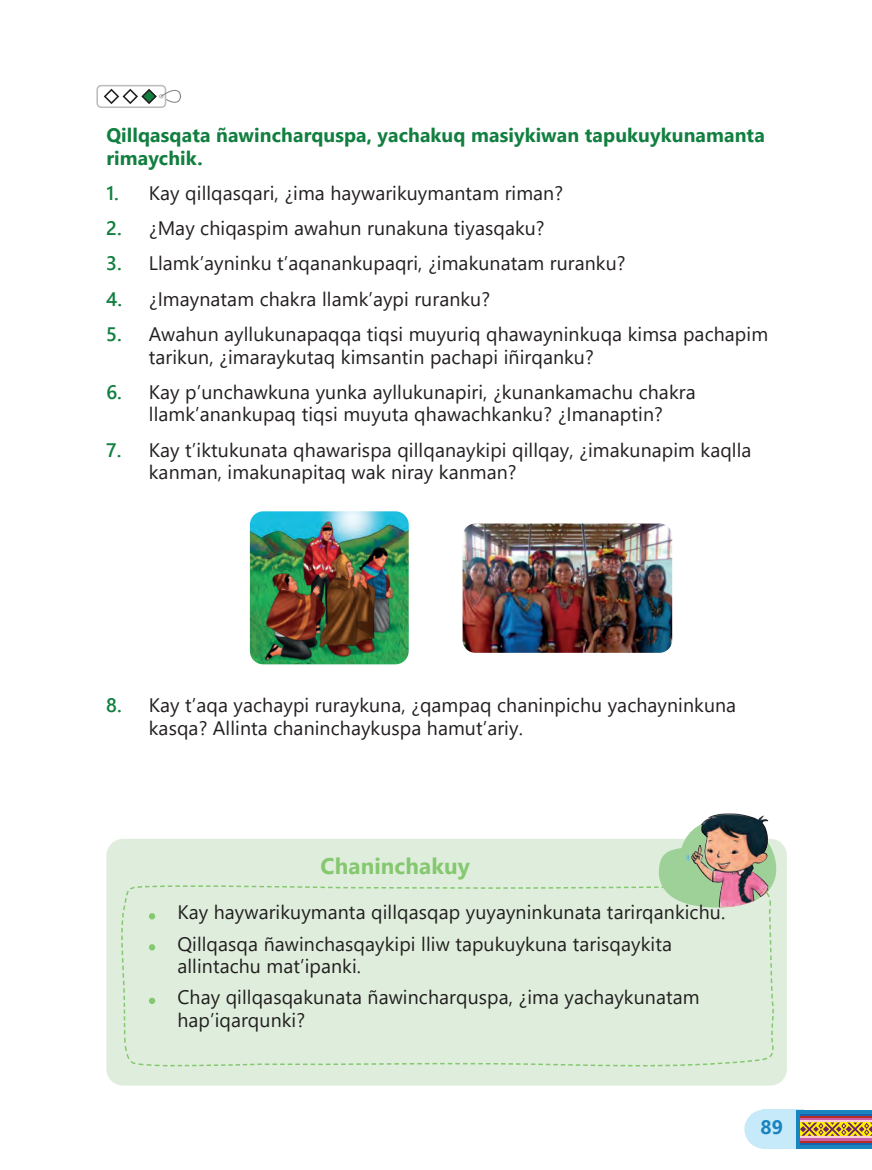
<style>
.page{position:relative;width:872px;height:1170px;background:#fff}
.page>*{position:absolute;margin:0;border:0;box-sizing:border-box;transform-origin:0 0}
.t1{font:700 22.5px "Segoe UI";letter-spacing:.005em;color:#85c86f}
.t2{font:19.5px/22.5px "Segoe UI";letter-spacing:.005em;color:#231f20}
.t3{font:700 19.5px/22.5px "Segoe UI";letter-spacing:.005em;color:#117f3f}
.t4{font:700 19.5px "Segoe UI";color:#1a84bf}
.s1{font-weight:600;color:#117f3f}
</style>
<div class="page">
<div style="left:762px;top:1109px;width:42px;height:39px;background:#c6eafa"></div>
<div style="left:744px;top:1109px;width:39px;height:39px;background:#c6eafa;border-radius:50%"></div>
<div style="left:795px;top:1109px;width:77px;height:39px;background:#1a84bf"></div>
<hr style="left:800px;top:1113px;width:72px;height:2px;background:#1b60ae">
<hr style="left:800px;top:1142px;width:72px;height:2px;background:#1b60ae">
<hr style="left:800px;top:1115px;width:72px;height:3px;background:#b82c28">
<hr style="left:800px;top:1139px;width:72px;height:3px;background:#b82c28">
<hr style="left:800px;top:1118px;width:72px;height:2px;background:#ca5da3">
<hr style="left:800px;top:1137px;width:72px;height:2px;background:#ca5da3">
<hr style="left:800px;top:1120px;width:72px;height:2px;background:#f9cdde">
<hr style="left:800px;top:1135px;width:72px;height:2px;background:#f9cdde">
<svg style="left:800px;top:1122px;width:72px;height:13px"></svg>
<div style="left:106px;top:838px;width:681px;height:247px;background:#dfeedc;border-radius:17px"></div>
<svg style="left:121px;top:920px;width:1px;height:39px"></svg>
<svg style="left:122px;top:885px;width:652px;height:182px"></svg>
<svg style="left:478px;top:838px;width:296px;height:161px"></svg>
<img style="left:686px;top:851px;width:91px;height:58px">
<img style="left:686px;top:813px;width:100px;height:38px">
<svg style="left:149px;top:913px;width:6px;height:6px"></svg>
<svg style="left:149px;top:944px;width:6px;height:6px"></svg>
<svg style="left:149px;top:997px;width:6px;height:6px"></svg>
<div style="left:96px;top:85px;width:70px;height:23px;border:2px solid #bcbdc0;border-radius:4px"></div>
<svg style="left:103px;top:88px;width:78px;height:17px"></svg>
<img style="left:462px;top:523px;width:210px;height:129px">
<img style="left:250px;top:511px;width:159px;height:153px">
<p class="t3" style="left:106px;top:122px;width:660px">Qillqasqata ñawincharquspa, yachakuq masiykiwan tapukuykunamanta rimaychik.</p>
<p class="t2" style="left:106px;top:180px;width:458px"><span class="s1">1.</span> Kay qillqasqari, ¿ima haywarikuymantam riman?</p>
<p class="t2" style="left:106px;top:215px;width:440px"><span class="s1">2.</span> ¿May chiqaspim awahun runakuna tiyasqaku?</p>
<p class="t2" style="left:106px;top:250px;width:521px"><span class="s1">3.</span> Llamk’ayninku t’aqanankupaqri, ¿imakunatam ruranku?</p>
<p class="t2" style="left:106px;top:286px;width:385px"><span class="s1">4.</span> ¿Imaynatam chakra llamk’aypi ruranku?</p>
<p class="t2" style="left:149px;top:321px;width:621px;text-indent:-43px"><span class="s1">5.</span> Awahun ayllukunapaqqa tiqsi muyuriq qhawayninkuqa kimsa pachapim tarikun, ¿imaraykutaq kimsantin pachapi iñirqanku?</p>
<p class="t2" style="left:106px;top:379px;width:591px;text-align:center"><span class="s1">6.</span> Kay p’unchawkuna yunka ayllukunapiri, ¿kunankamachu chakra llamk’anankupaq tiqsi muyuta qhawachkanku? ¿Imanaptin?</p>
<p class="t2" style="left:149px;top:436px;width:604px;text-indent:-43px"><span class="s1">7.</span> Kay t’iktukunata qhawarispa qillqanaykipi qillqay, ¿imakunapim kaqlla kanman, imakunapitaq wak niray kanman?</p>
<p class="t2" style="left:149px;top:692px;width:589px;text-indent:-43px"><span class="s1">8.</span> Kay t’aqa yachaypi ruraykuna, ¿qampaq chaninpichu yachayninkuna kasqa? Allinta chaninchaykuspa hamut’ariy.</p>
<p class="t1" style="left:321px;top:845px;width:151px">Chaninchakuy</p>
<p class="t2" style="left:177px;top:895px;width:549px;line-height:31px">Kay haywarikuymanta qillqasqap yuyayninkunata tarirqankichu.<br>Qillqasqa ñawinchasqaykipi lliw tapukuykuna tarisqaykita</p>
<p class="t2" style="left:177px;top:948px;width:524px;line-height:31px">allintachu mat’ipanki.<br>Chay qillqasqakunata ñawincharquspa, ¿ima yachaykunatam</p>
<p class="t2" style="left:177px;top:1006px;width:129px">hap’iqarqunki?</p>
<p class="t4" style="left:760px;top:1108px;width:24px">89</p>
</div>
